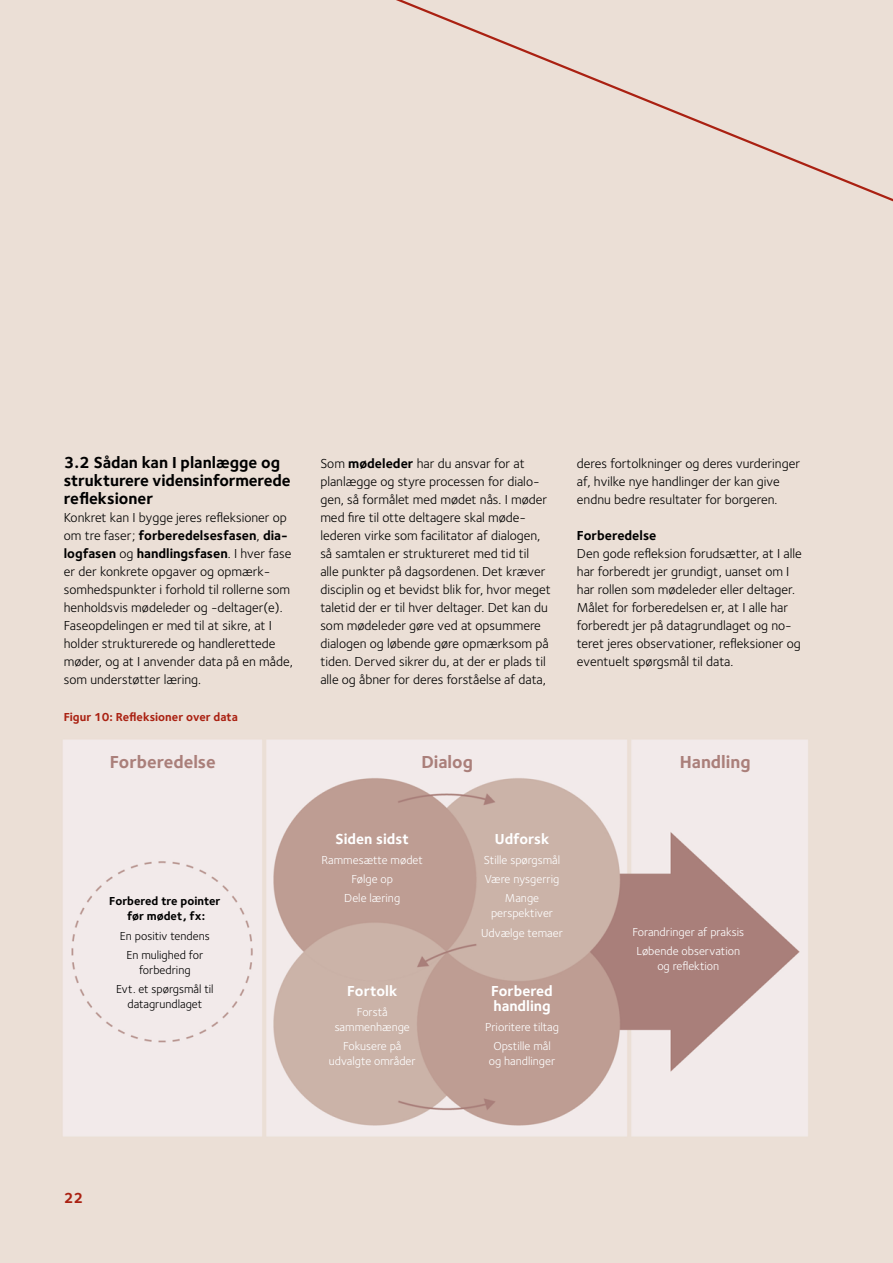
<style>
.page{position:relative;width:893px;height:1263px;background:#fff}
.page>*{position:absolute;margin:0;border:0;box-sizing:border-box;transform-origin:0 0}
.Figur_overskrift{font:700 18px "Foundry Sterling";color:#aa7f7a}
.Mellemrubrik{font:700 16.5px/18px "Foundry Sterling";letter-spacing:-.01em;color:#000}
.Figur_mellemrubrik{font:700 15px "Foundry Sterling";color:#fff}
.t1{font:700 15px "Foundry Sterling";color:#aa2112}
.Brødtekst{font:13.5px/18px "Foundry Sterling";color:#000}
.Brødtekst-2{font:700 13.5px "Foundry Sterling";color:#000}
.Figurtekst{font:12px/15px "Foundry Sterling";color:#fff;text-align:center}
.Figurtekst-2{font:12px/15px "Foundry Sterling";color:#000;text-align:center}
.Figurtekst-3{font:700 12px/15px "Foundry Sterling";color:#000;text-align:center}
.Figurtekst-4{font:700 12px "Foundry Sterling";color:#aa2112}
.s1{font-weight:700}
</style>
<div class="page">
<img style="left:0;top:388px;width:893px;height:875px">
<div style="left:0;top:0;width:893px;height:388px;background:#ebdfd6"></div>
<h1 class="Mellemrubrik" style="left:64px;top:454px;width:228px">3.2 Sådan kan I planlægge og strukturere vidensinformerede refleksioner</h1>
<p class="Brødtekst" style="left:64px;top:509px;width:231px">Konkret kan I bygge jeres refleksioner op om tre faser; <span class="s1">forberedelsesfasen</span>, <span class="s1">dia&shy;logfasen</span> og <span class="s1">handlingsfasen</span>. I hver fase er der konkrete opgaver og opmærk&shy;somhedspunkter i forhold til rollerne som henholdsvis mødeleder og -deltager(e).<br>Faseopdelingen er med til at sikre, at I holder strukturerede og handlerettede møder, og at I anvender data på en måde, som understøtter læring.</p>
<p class="Figurtekst-4" style="left:64px;top:710px;width:176px">Figur 10: Refleksioner over data</p>
<p class="Brødtekst" style="left:320px;top:455px;width:232px">Som <span class="s1">mødeleder</span> har du ansvar for at planlægge og styre processen for dialo&shy;gen, så formålet med mødet nås. I møder med fire til otte deltagere skal møde&shy;lederen virke som facilitator af dialogen, så samtalen er struktureret med tid til alle punkter på dagsordenen. Det kræver disciplin og et bevidst blik for, hvor meget taletid der er til hver deltager. Det kan du som mødeleder gøre ved at opsummere dialogen og løbende gøre opmærksom på tiden. Derved sikrer du, at der er plads til alle og åbner for deres forståelse af data,</p>
<p class="Brødtekst" style="left:577px;top:455px;width:225px">deres fortolkninger og deres vurderinger af, hvilke nye handlinger der kan give endnu bedre resultater for borgeren.</p>
<p class="Brødtekst-2" style="left:577px;top:527px;width:81px">Forberedelse</p>
<p class="Brødtekst" style="left:577px;top:545px;width:226px">Den gode refleksion forudsætter, at I alle har forberedt jer grundigt, uanset om I har rollen som mødeleder eller deltager.<br>Målet for forberedelsen er, at I alle har forberedt jer på datagrundlaget og no&shy;teret jeres observationer, refleksioner og eventuelt spørgsmål til data.</p>
<h1 class="Figur_overskrift" style="left:110px;top:751px;width:108px">Forberedelse</h1>
<h1 class="Figur_overskrift" style="left:421px;top:751px;width:53px">Dialog</h1>
<h1 class="Figur_overskrift" style="left:680px;top:751px;width:72px">Handling</h1>
<p class="Figurtekst-3" style="left:109px;top:894px;width:113px">Forbered tre pointer før mødet, fx:</p>
<p class="Figurtekst-2" style="left:120px;top:928px;width:91px">En positiv tendens</p>
<p class="Figurtekst-2" style="left:126px;top:947px;width:78px">En mulighed for forbedring</p>
<p class="Figurtekst-2" style="left:116px;top:982px;width:99px">Evt. et spørgsmål til datagrundlaget</p>
<p class="t1" style="left:64px;top:1189px;width:21px">22</p>
<h2 class="Figur_mellemrubrik" style="left:336px;top:830px;width:75px">Siden sidst</h2>
<p class="Figurtekst" style="left:322px;top:852px;width:103px">Rammesætte mødet</p>
<p class="Figurtekst" style="left:351px;top:872px;width:43px">Følge op</p>
<p class="Figurtekst" style="left:344px;top:891px;width:57px">Dele læring</p>
<h2 class="Figur_mellemrubrik" style="left:347px;top:982px;width:51px">Fortolk</h2>
<p class="Figurtekst" style="left:335px;top:1004px;width:77px">Forstå sammenhænge</p>
<p class="Figurtekst" style="left:329px;top:1038px;width:88px">Fokusere på udvalgte områder</p>
<h2 class="Figur_mellemrubrik" style="left:495px;top:830px;width:56px">Udforsk</h2>
<p class="Figurtekst" style="left:484px;top:852px;width:78px">Stille spørgsmål</p>
<p class="Figurtekst" style="left:485px;top:872px;width:76px">Være nysgerrig</p>
<p class="Figurtekst" style="left:491px;top:891px;width:64px">Mange perspektiver</p>
<p class="Figurtekst" style="left:481px;top:925px;width:83px">Udvælge temaer</p>
<p class="Figurtekst" style="left:632px;top:924px;width:113px">Forandringer af praksis</p>
<p class="Figurtekst" style="left:636px;top:944px;width:105px">Løbende observation og reflektion</p>
<h2 class="Figur_mellemrubrik" style="left:491px;top:982px;width:63px">Forbered</h2>
<h2 class="Figur_mellemrubrik" style="left:493px;top:997px;width:59px">handling</h2>
<p class="Figurtekst" style="left:485px;top:1019px;width:75px">Prioritere tiltag</p>
<p class="Figurtekst" style="left:489px;top:1038px;width:68px">Opstille mål og handlinger</p>
</div>
